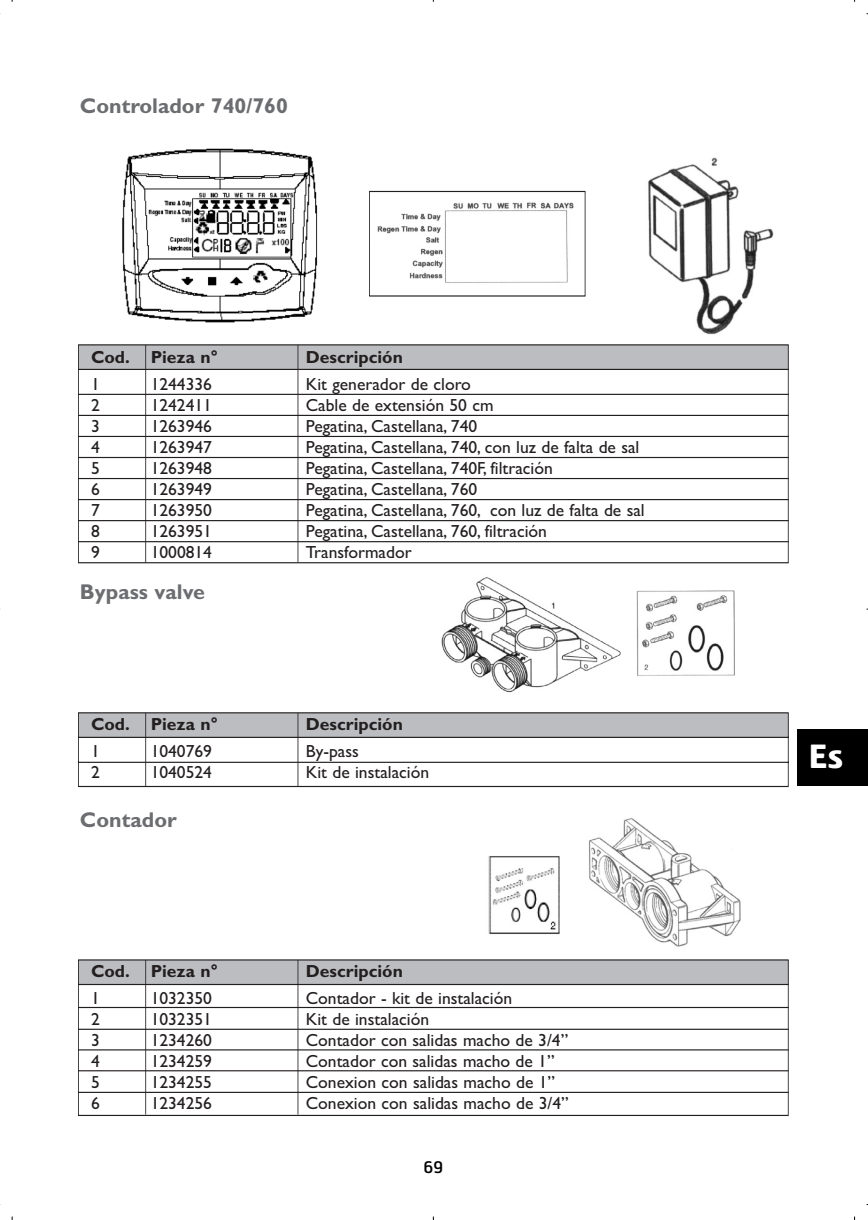
<style>
.page{position:relative;width:868px;height:1220px;background:#fff}
.page>*{position:absolute;margin:0;border:0;box-sizing:border-box;transform-origin:0 0}
.t1{font:700 32px "Hermes";color:#fff}
.t2{font:700 21.4px "Gill Sans";color:#6c6d70}
.t3{font:17.6px "Gill Sans";color:#231f20}
.t4{font:700 17.6px "Gill Sans";color:#231f20}
.t5{font:16px "Hermes";color:#000}
</style>
<div class="page">
<div style="left:78px;top:960px;width:710px;height:25px;background:#bcbdc0"></div>
<div style="left:78px;top:959px;width:710px;height:157px;border:1px solid #231f20"></div>
<img style="left:488px;top:818px;width:253px;height:129px">
<hr style="left:78px;top:1029px;width:710px;height:1px;background:#231f20">
<hr style="left:78px;top:1049px;width:710px;height:1px;background:#231f20">
<hr style="left:78px;top:984px;width:710px;height:1px;background:#231f20">
<hr style="left:78px;top:1007px;width:710px;height:1px;background:#231f20">
<hr style="left:145px;top:960px;width:1px;height:154px;background:#231f20">
<hr style="left:297px;top:960px;width:1px;height:154px;background:#231f20">
<img style="left:441px;top:577px;width:293px;height:116px">
<div style="left:78px;top:345px;width:710px;height:25px;background:#bcbdc0"></div>
<hr style="left:78px;top:369px;width:710px;height:1px;background:#231f20">
<hr style="left:78px;top:394px;width:710px;height:1px;background:#231f20">
<hr style="left:78px;top:415px;width:710px;height:1px;background:#231f20">
<hr style="left:78px;top:436px;width:710px;height:1px;background:#231f20">
<hr style="left:78px;top:457px;width:710px;height:1px;background:#231f20">
<hr style="left:78px;top:478px;width:710px;height:1px;background:#231f20">
<hr style="left:78px;top:499px;width:710px;height:1px;background:#231f20">
<hr style="left:78px;top:520px;width:710px;height:1px;background:#231f20">
<hr style="left:78px;top:541px;width:710px;height:1px;background:#231f20">
<hr style="left:145px;top:345px;width:1px;height:218px;background:#231f20">
<hr style="left:297px;top:345px;width:1px;height:217px;background:#231f20">
<svg style="left:78px;top:712px;width:711px;height:75px"></svg>
<hr style="left:145px;top:713px;width:1px;height:73px;background:#231f20">
<hr style="left:297px;top:713px;width:1px;height:73px;background:#231f20">
<hr style="left:78px;top:1070px;width:710px;height:1px;background:#231f20">
<hr style="left:78px;top:1092px;width:710px;height:1px;background:#231f20">
<img style="left:648px;top:157px;width:126px;height:178px">
<img style="left:122px;top:148px;width:196px;height:175px">
<img style="left:377px;top:202px;width:197px;height:81px">
<div style="left:369px;top:191px;width:216px;height:105px;border:1px solid #231f20"></div>
<div style="left:452px;top:215px;width:106px;height:62px;background:#fff"></div>
<div style="left:78px;top:344px;width:710px;height:219px;border:1px solid #231f20"></div>
<div style="left:797px;top:729px;width:70px;height:57px;background:#000"></div>
<p class="t2" style="left:80px;top:99px;width:209px">Controlador 740/760</p>
<p class="t4" style="left:91px;top:351px;width:128px">Cod. Pieza n°</p>
<p class="t4" style="left:306px;top:351px;width:98px">Descripción</p>
<p class="t3" style="left:91px;top:378px;width:10px">1</p>
<p class="t3" style="left:151px;top:378px;width:63px">1244336</p>
<p class="t3" style="left:306px;top:378px;width:167px">Kit generador de cloro</p>
<p class="t3" style="left:91px;top:399px;width:10px">2</p>
<p class="t3" style="left:151px;top:399px;width:63px">1242411</p>
<p class="t3" style="left:306px;top:399px;width:189px">Cable de extensión 50 cm</p>
<p class="t3" style="left:91px;top:420px;width:10px">3</p>
<p class="t3" style="left:151px;top:420px;width:63px">1263946</p>
<p class="t3" style="left:306px;top:420px;width:173px">Pegatina, Castellana, 740</p>
<p class="t3" style="left:91px;top:441px;width:10px">4</p>
<p class="t3" style="left:151px;top:441px;width:63px">1263947</p>
<p class="t3" style="left:306px;top:441px;width:335px">Pegatina, Castellana, 740, con luz de falta de sal</p>
<p class="t3" style="left:91px;top:462px;width:10px">5</p>
<p class="t3" style="left:151px;top:462px;width:63px">1263948</p>
<p class="t3" style="left:306px;top:462px;width:248px">Pegatina, Castellana, 740F, filtración</p>
<p class="t3" style="left:91px;top:483px;width:10px">6</p>
<p class="t3" style="left:151px;top:483px;width:63px">1263949</p>
<p class="t3" style="left:306px;top:483px;width:173px">Pegatina, Castellana, 760</p>
<p class="t3" style="left:91px;top:504px;width:10px">7</p>
<p class="t3" style="left:151px;top:504px;width:63px">1263950</p>
<p class="t3" style="left:306px;top:504px;width:340px">Pegatina, Castellana, 760, con luz de falta de sal</p>
<p class="t3" style="left:91px;top:525px;width:10px">8</p>
<p class="t3" style="left:151px;top:525px;width:63px">1263951</p>
<p class="t3" style="left:306px;top:525px;width:243px">Pegatina, Castellana, 760, filtración</p>
<p class="t3" style="left:91px;top:546px;width:10px">9</p>
<p class="t3" style="left:151px;top:546px;width:63px">1000814</p>
<p class="t3" style="left:306px;top:546px;width:107px">Transformador</p>
<p class="t2" style="left:80px;top:584px;width:127px">Bypass valve</p>
<p class="t4" style="left:91px;top:718px;width:128px">Cod. Pieza n°</p>
<p class="t4" style="left:306px;top:718px;width:98px">Descripción</p>
<p class="t3" style="left:91px;top:745px;width:10px">1</p>
<p class="t3" style="left:151px;top:745px;width:63px">1040769</p>
<p class="t3" style="left:306px;top:745px;width:54px">By-pass</p>
<p class="t3" style="left:91px;top:766px;width:10px">2</p>
<p class="t3" style="left:151px;top:766px;width:63px">1040524</p>
<p class="t3" style="left:306px;top:766px;width:125px">Kit de instalación</p>
<p class="t2" style="left:80px;top:812px;width:98px">Contador</p>
<p class="t4" style="left:91px;top:965px;width:128px">Cod. Pieza n°</p>
<p class="t4" style="left:306px;top:965px;width:98px">Descripción</p>
<p class="t3" style="left:91px;top:992px;width:10px">1</p>
<p class="t3" style="left:151px;top:992px;width:63px">1032350</p>
<p class="t3" style="left:306px;top:992px;width:208px">Contador - kit de instalación</p>
<p class="t3" style="left:91px;top:1013px;width:10px">2</p>
<p class="t3" style="left:151px;top:1013px;width:63px">1032351</p>
<p class="t3" style="left:306px;top:1013px;width:125px">Kit de instalación</p>
<p class="t3" style="left:91px;top:1034px;width:10px">3</p>
<p class="t3" style="left:151px;top:1034px;width:63px">1234260</p>
<p class="t3" style="left:306px;top:1034px;width:264px">Contador con salidas macho de 3/4”</p>
<p class="t3" style="left:91px;top:1055px;width:10px">4</p>
<p class="t3" style="left:151px;top:1055px;width:63px">1234259</p>
<p class="t3" style="left:306px;top:1055px;width:250px">Contador con salidas macho de 1”</p>
<p class="t3" style="left:91px;top:1076px;width:10px">5</p>
<p class="t3" style="left:151px;top:1076px;width:63px">1234255</p>
<p class="t3" style="left:306px;top:1076px;width:251px">Conexion con salidas macho de 1”</p>
<p class="t3" style="left:91px;top:1097px;width:10px">6</p>
<p class="t3" style="left:151px;top:1097px;width:63px">1234256</p>
<p class="t3" style="left:306px;top:1097px;width:264px">Conexion con salidas macho de 3/4”</p>
<p class="t5" style="left:423px;top:1161px;width:21px">69</p>
<h1 class="t1" style="left:808px;top:743px;width:36px">Es</h1>
</div>
